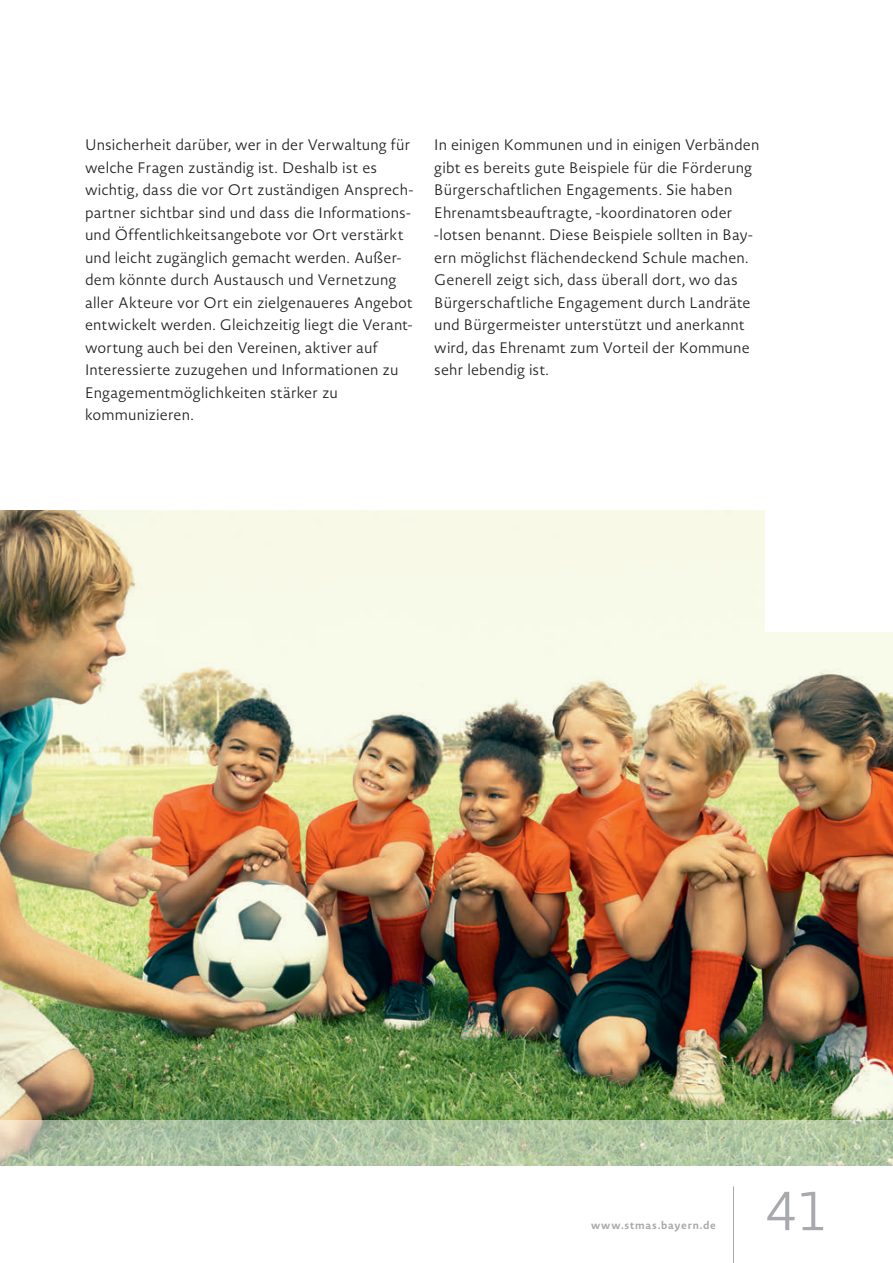
<style>
.page{position:relative;width:893px;height:1263px;background:#fff}
.page>*{position:absolute;margin:0;border:0;box-sizing:border-box;transform-origin:0 0}
.t1{font:300 54px "Novel Sans Pro";color:#a8a9ad}
.t2{font:300 15px/22.5px "Novel Sans Pro";letter-spacing:.01em;color:#231f20}
.t3{font:700 10.5px "Novel Sans Pro";letter-spacing:.07em;color:#a8a9ad}
</style>
<div class="page">
<img style="left:0;top:510px;width:893px;height:610px">
<div style="left:765px;top:488px;width:128px;height:143px;background:#fff"></div>
<svg style="left:0;top:1120px;width:893px;height:45px;background:#b1c5a2"></svg>
<hr style="left:733px;top:1186px;width:1px;height:77px;background:#a8a9ad">
<p class="t2" style="left:85px;top:133px;width:330px">Unsicherheit darüber, wer in der Verwaltung für welche Fragen zuständig ist. Deshalb ist es wichtig, dass die vor Ort zuständigen Ansprech&shy;partner sichtbar sind und dass die Informations&shy;und Öffentlichkeitsangebote vor Ort verstärkt und leicht zugänglich gemacht werden. Außer&shy;dem könnte durch Austausch und Vernetzung aller Akteure vor Ort ein zielgenaueres Angebot entwickelt werden. Gleichzeitig liegt die Verant&shy;wortung auch bei den Vereinen, aktiver auf Interessierte zuzugehen und Informationen zu Engagementmöglichkeiten stärker zu kommunizieren.</p>
<p class="t2" style="left:434px;top:133px;width:327px">In einigen Kommunen und in einigen Verbänden gibt es bereits gute Beispiele für die Förderung Bürgerschaftlichen Engagements. Sie haben Ehrenamtsbeauftragte, -koordinatoren oder -lotsen benannt. Diese Beispiele sollten in Bay&shy;ern möglichst flächendeckend Schule machen.<br>Generell zeigt sich, dass überall dort, wo das Bürgerschaftliche Engagement durch Landräte und Bürgermeister unterstützt und anerkannt wird, das Ehrenamt zum Vorteil der Kommune sehr lebendig ist.</p>
<p class="t3" style="left:591px;top:1217px;width:126px">www.stmas.bayern.de</p>
<h1 class="t1" style="left:765px;top:1172px;width:65px">41</h1>
</div>
